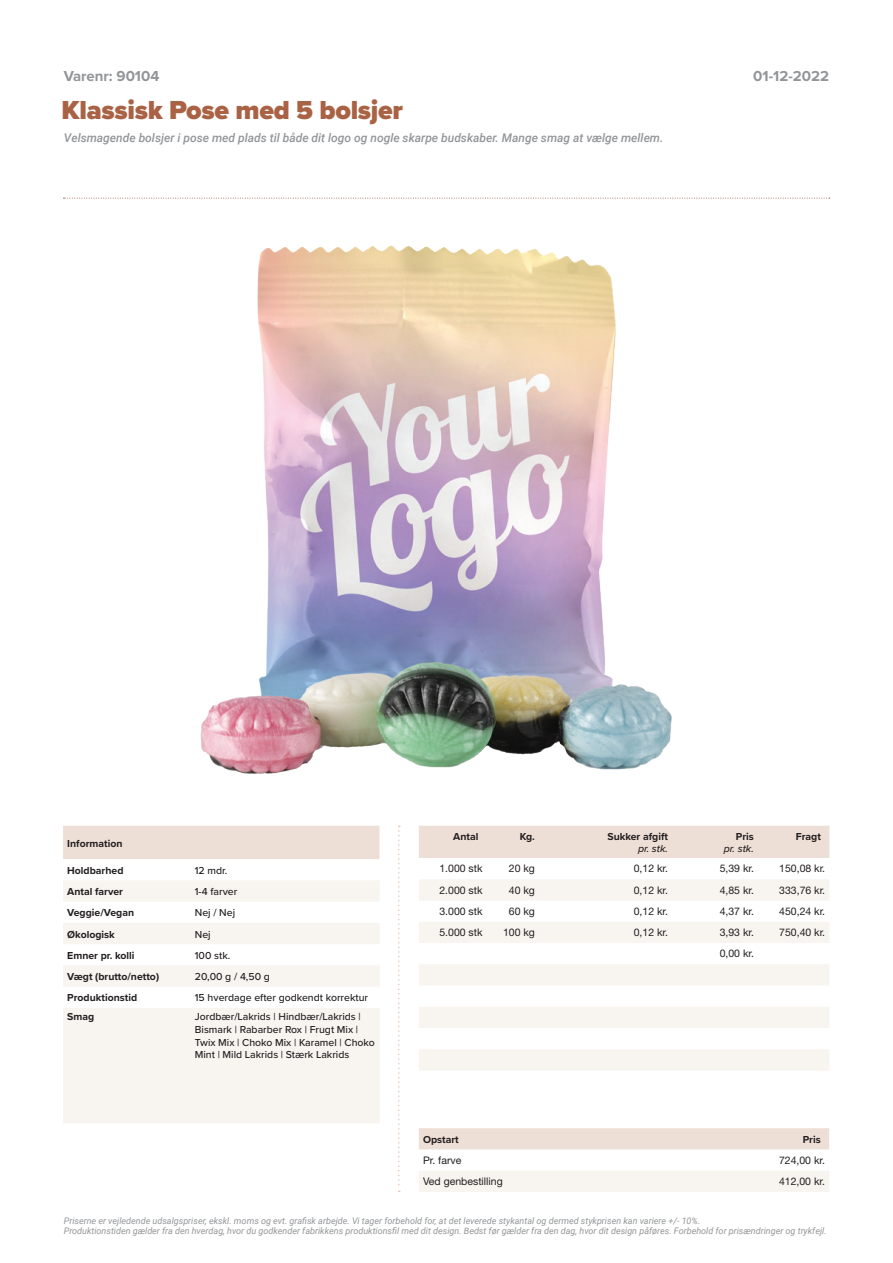
<style>
.page{position:relative;width:893px;height:1263px;background:#fff}
.page>*{position:absolute;margin:0;border:0;box-sizing:border-box;transform-origin:0 0}
.t1{font:900 27px "Proxima Nova";letter-spacing:-.01em;color:#aa6245}
.t2{font:700 15px "Proxima Nova";color:#939598}
.t3{font:italic 500 12px "Roboto";color:#939598}
.t4{font:500 10.5px/12.6px "Proxima Nova";color:#231f20}
.t5{font:10.5px "Helvetica Neue LT Std";color:#231f20}
.t6{font:700 10.5px "Proxima Nova";color:#231f20}
.t7{font:italic 500 10.5px "Proxima Nova";color:#231f20}
.t8{font:italic 9px/10.8px "Roboto";color:#939598}
</style>
<div class="page">
<div style="left:63px;top:826px;width:316px;height:33px;background:#eedfd6"></div>
<svg style="left:63px;top:881px;width:316px;height:242px;fill:#f8f4f0"></svg>
<div style="left:419px;top:826px;width:410px;height:32px;background:#eedfd6"></div>
<svg style="left:419px;top:879px;width:410px;height:191px;fill:#f8f4f0"></svg>
<img style="left:201px;top:245px;width:471px;height:529px">
<svg style="left:398px;top:826px;width:2px;height:366px"></svg>
<svg style="left:63px;top:198px;width:767px;height:1px"></svg>
<div style="left:419px;top:1128px;width:410px;height:21px;background:#eedfd6"></div>
<div style="left:419px;top:1171px;width:410px;height:21px;background:#f8f4f0"></div>
<h2 class="t2" style="left:64px;top:65px;width:97px">Varenr: 90104</h2>
<h1 class="t1" style="left:62px;top:89px;width:343px">Klassisk Pose med 5 bolsjer</h1>
<h3 class="t3" style="left:64px;top:130px;width:601px">Velsmagende bolsjer i pose med plads til både dit logo og nogle skarpe budskaber. Mange smag at vælge mellem.</h3>
<h2 class="t2" style="left:753px;top:65px;width:77px">01-12-2022</h2>
<p class="t6" style="left:67px;top:835px;width:57px">Information</p>
<p class="t6" style="left:67px;top:862px;width:58px">Holdbarhed</p>
<p class="t4" style="left:195px;top:864px;width:34px">12 mdr.</p>
<p class="t6" style="left:67px;top:884px;width:57px">Antal farver</p>
<p class="t4" style="left:195px;top:885px;width:44px">1-4 farver</p>
<p class="t6" style="left:67px;top:905px;width:68px">Veggie/Vegan</p>
<p class="t4" style="left:195px;top:906px;width:42px">Nej / Nej</p>
<p class="t6" style="left:67px;top:926px;width:49px">Økologisk</p>
<p class="t4" style="left:195px;top:927px;width:17px">Nej</p>
<p class="t6" style="left:67px;top:947px;width:69px">Emner pr. kolli</p>
<p class="t4" style="left:195px;top:949px;width:37px">100 stk.</p>
<p class="t6" style="left:67px;top:969px;width:93px">Vægt (brutto/netto)</p>
<p class="t4" style="left:195px;top:970px;width:77px">20,00 g / 4,50 g</p>
<p class="t6" style="left:67px;top:990px;width:71px">Produktionstid</p>
<p class="t4" style="left:195px;top:991px;width:175px">15 hverdage efter godkendt korrektur</p>
<p class="t6" style="left:67px;top:1009px;width:29px">Smag</p>
<p class="t4" style="left:195px;top:1010px;width:181px">Jordbær/Lakrids | Hindbær/Lakrids | Bismark | Rabarber Rox | Frugt Mix | Twix Mix | Choko Mix | Karamel | Choko Mint | Mild Lakrids | Stærk Lakrids</p>
<p class="t6" style="left:453px;top:828px;width:27px">Antal</p>
<p class="t6" style="left:520px;top:828px;width:17px">Kg.</p>
<p class="t6" style="left:607px;top:828px;width:62px">Sukker afgift</p>
<p class="t7" style="left:638px;top:841px;width:31px">pr. stk.</p>
<p class="t6" style="left:736px;top:828px;width:19px">Pris</p>
<p class="t7" style="left:724px;top:841px;width:31px">pr. stk.</p>
<p class="t6" style="left:796px;top:828px;width:27px">Fragt</p>
<p class="t5" style="left:439px;top:862px;width:45px">1.000 stk</p>
<p class="t5" style="left:509px;top:862px;width:28px">20 kg</p>
<p class="t5" style="left:634px;top:862px;width:36px">0,12 kr.</p>
<p class="t5" style="left:720px;top:862px;width:36px">5,39 kr.</p>
<p class="t5" style="left:779px;top:862px;width:47px">150,08 kr.</p>
<p class="t5" style="left:439px;top:883px;width:45px">2.000 stk</p>
<p class="t5" style="left:509px;top:883px;width:28px">40 kg</p>
<p class="t5" style="left:634px;top:883px;width:36px">0,12 kr.</p>
<p class="t5" style="left:720px;top:883px;width:36px">4,85 kr.</p>
<p class="t5" style="left:779px;top:883px;width:47px">333,76 kr.</p>
<p class="t5" style="left:439px;top:905px;width:45px">3.000 stk</p>
<p class="t5" style="left:509px;top:905px;width:28px">60 kg</p>
<p class="t5" style="left:634px;top:905px;width:36px">0,12 kr.</p>
<p class="t5" style="left:720px;top:905px;width:36px">4,37 kr.</p>
<p class="t5" style="left:779px;top:905px;width:47px">450,24 kr.</p>
<p class="t5" style="left:439px;top:926px;width:45px">5.000 stk</p>
<p class="t5" style="left:503px;top:926px;width:33px">100 kg</p>
<p class="t5" style="left:634px;top:926px;width:36px">0,12 kr.</p>
<p class="t5" style="left:720px;top:926px;width:36px">3,93 kr.</p>
<p class="t5" style="left:779px;top:926px;width:47px">750,40 kr.</p>
<p class="t5" style="left:720px;top:947px;width:36px">0,00 kr.</p>
<p class="t6" style="left:423px;top:1131px;width:37px">Opstart</p>
<p class="t6" style="left:803px;top:1131px;width:19px">Pris</p>
<p class="t5" style="left:423px;top:1154px;width:40px">Pr. farve</p>
<p class="t5" style="left:779px;top:1154px;width:47px">724,00 kr.</p>
<p class="t5" style="left:423px;top:1175px;width:81px">Ved genbestilling</p>
<p class="t5" style="left:779px;top:1175px;width:47px">412,00 kr.</p>
<p class="t8" style="left:64px;top:1214px;width:764px">Priserne er vejledende udsalgspriser, ekskl. moms og evt. grafisk arbejde. Vi tager forbehold for, at det leverede stykantal og dermed stykprisen kan variere +/- 10%.<br>Produktionstiden gælder fra den hverdag, hvor du godkender fabrikkens produktionsfil med dit design. Bedst før gælder fra den dag, hvor dit design påføres. Forbehold for prisændringer og trykfejl.</p>
</div>
